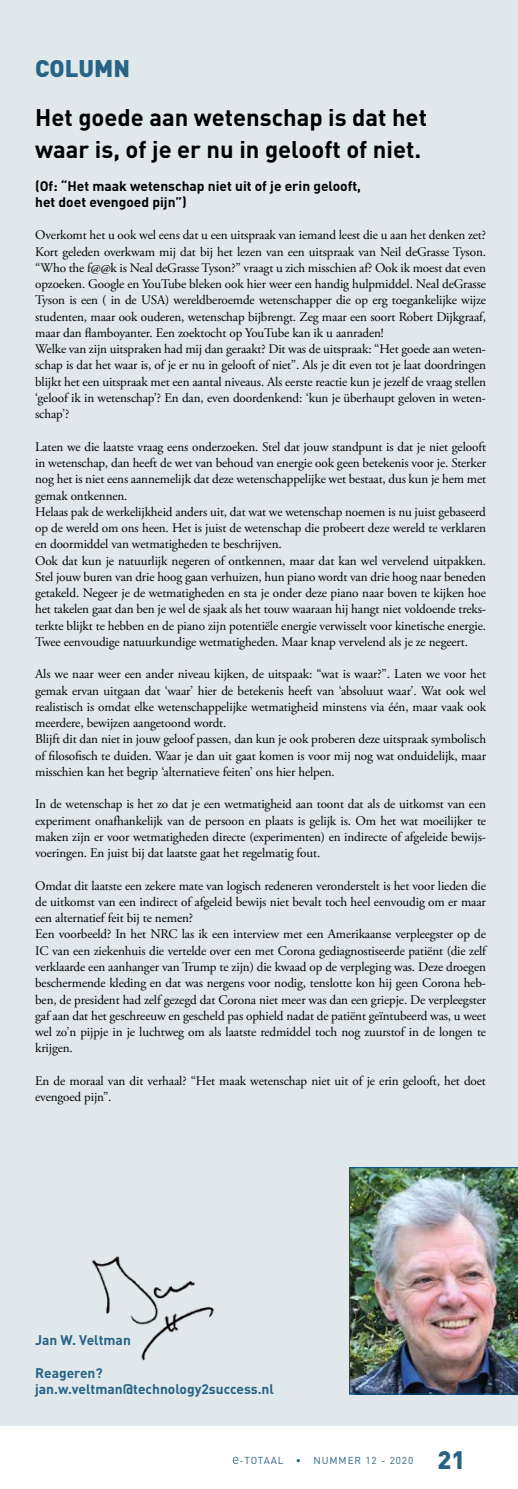
<style>
.page{position:relative;width:518px;height:1489px;background:#fff}
.page>*{position:absolute;margin:0;border:0;box-sizing:border-box;transform-origin:0 0}
.t1{font:900 25px "DIN";color:#266384}
.t2{font:700 23.75px/32.5px "DIN";color:#000}
.t3{font:900 23.75px "DIN";color:#266384}
.t4{font:700 13.75px/16.2px "DIN";color:#000}
.t5{font:700 13.75px/16.2px "DIN";color:#266384}
.t6{font:13.12px/16.2px "Adobe Garamond Pro";letter-spacing:-.01em;color:#000}
.t7{font:10px "DIN";letter-spacing:.09em;color:#266384}
</style>
<div class="page">
<svg style="left:233px;top:1456px;width:5px;height:7px"></svg>
<div style="left:0;top:0;width:517px;height:1425px;background:#e1e8ec"></div>
<img style="left:91px;top:1256px;width:123px;height:105px">
<img style="left:349px;top:1167px;width:168px;height:227px">
<h2 class="t3" style="left:35px;top:52px;width:96px">COLUMN</h2>
<h2 class="t2" style="left:35px;top:100px;width:393px">Het goede aan wetenschap is dat het waar is, of je er nu in gelooft of niet.</h2>
<p class="t4" style="left:35px;top:177px;width:327px">(Of: “Het maak wetenschap niet uit of je erin gelooft, het doet evengoed pijn”)</p>
<p class="t6" style="left:35px;top:227px;width:452px">Overkomt het u ook wel eens dat u een uitspraak van iemand leest die u aan het denken zet?<br>Kort geleden overkwam mij dat bij het lezen van een uitspraak van Neil deGrasse Tyson. “Who the f@@k is Neal deGrasse Tyson?” vraagt u zich misschien af? Ook ik moest dat even opzoeken. Google en YouTube bleken ook hier weer een handig hulpmiddel. Neal deGrasse Tyson is een ( in de USA) wereldberoemde wetenschapper die op erg toegankelijke wijze studenten, maar ook ouderen, wetenschap bijbrengt. Zeg maar een soort Robert Dijkgraaf, maar dan flamboyanter. Een zoektocht op YouTube kan ik u aanraden!<br>Welke van zijn uitspraken had mij dan geraakt? Dit was de uitspraak: “Het goede aan weten&shy;schap is dat het waar is, of je er nu in gelooft of niet”. Als je dit even tot je laat doordringen blijkt het een uitspraak met een aantal niveaus. Als eerste reactie kun je jezelf de vraag stellen ‘geloof ik in wetenschap’? En dan, even doordenkend: ‘kun je überhaupt geloven in weten&shy;schap’?</p>
<p class="t6" style="left:35px;top:439px;width:452px">Laten we die laatste vraag eens onderzoeken. Stel dat jouw standpunt is dat je niet gelooft in wetenschap, dan heeft de wet van behoud van energie ook geen betekenis voor je. Sterker nog het is niet eens aannemelijk dat deze wetenschappelijke wet bestaat, dus kun je hem met gemak ontkennen.<br>Helaas pak de werkelijkheid anders uit, dat wat we wetenschap noemen is nu juist gebaseerd op de wereld om ons heen. Het is juist de wetenschap die probeert deze wereld te verklaren en doormiddel van wetmatigheden te beschrijven.<br>Ook dat kun je natuurlijk negeren of ontkennen, maar dat kan wel vervelend uitpakken.<br>Stel jouw buren van drie hoog gaan verhuizen, hun piano wordt van drie hoog naar beneden getakeld. Negeer je de wetmatigheden en sta je onder deze piano naar boven te kijken hoe het takelen gaat dan ben je wel de sjaak als het touw waaraan hij hangt niet voldoende treks&shy;terkte blijkt te hebben en de piano zijn potentiële energie verwisselt voor kinetische energie.<br>Twee eenvoudige natuurkundige wetmatigheden. Maar knap vervelend als je ze negeert.</p>
<p class="t6" style="left:35px;top:666px;width:452px">Als we naar weer een ander niveau kijken, de uitspaak: “wat is waar?”. Laten we voor het gemak ervan uitgaan dat ‘waar’ hier de betekenis heeft van ‘absoluut waar’. Wat ook wel realistisch is omdat elke wetenschappelijke wetmatigheid minstens via één, maar vaak ook meerdere, bewijzen aangetoond wordt.<br>Blijft dit dan niet in jouw geloof passen, dan kun je ook proberen deze uitspraak symbolisch of filosofisch te duiden. Waar je dan uit gaat komen is voor mij nog wat onduidelijk, maar misschien kan het begrip ‘alternatieve feiten’ ons hier helpen.</p>
<p class="t6" style="left:35px;top:796px;width:452px;text-align:justify">In de wetenschap is het zo dat je een wetmatigheid aan toont dat als de uitkomst van een experiment onafhankelijk van de persoon en plaats is gelijk is. Om het wat moeilijker te maken zijn er voor wetmatigheden directe (experimenten) en indirecte of afgeleide bewijs&shy;voeringen. En juist bij dat laatste gaat het regelmatig fout.</p>
<p class="t6" style="left:35px;top:877px;width:452px">Omdat dit laatste een zekere mate van logisch redeneren veronderstelt is het voor lieden die de uitkomst van een indirect of afgeleid bewijs niet bevalt toch heel eenvoudig om er maar een alternatief feit bij te nemen?<br>Een voorbeeld? In het NRC las ik een interview met een Amerikaanse verpleegster op de IC van een ziekenhuis die vertelde over een met Corona gediagnostiseerde patiënt (die zelf verklaarde een aanhanger van Trump te zijn) die kwaad op de verpleging was. Deze droegen beschermende kleding en dat was nergens voor nodig, tenslotte kon hij geen Corona heb&shy;ben, de president had zelf gezegd dat Corona niet meer was dan een griepje. De verpleegster gaf aan dat het geschreeuw en gescheld pas ophield nadat de patiënt geïntubeerd was, u weet wel zo’n pijpje in je luchtweg om als laatste redmiddel toch nog zuurstof in de longen te krijgen.</p>
<p class="t6" style="left:35px;top:1072px;width:452px">En de moraal van dit verhaal? “Het maak wetenschap niet uit of je erin gelooft, het doet evengoed pijn”.</p>
<p class="t5" style="left:35px;top:1331px;width:97px">Jan W. Veltman</p>
<p class="t5" style="left:35px;top:1363px;width:240px">Reageren? jan.w.veltman@technology2success.nl</p>
<p class="t7" style="left:239px;top:1453px;width:175px">-TOTAAL • NUMMER 12 - 2020</p>
<h1 class="t1" style="left:437px;top:1443px;width:29px">21</h1>
</div>
